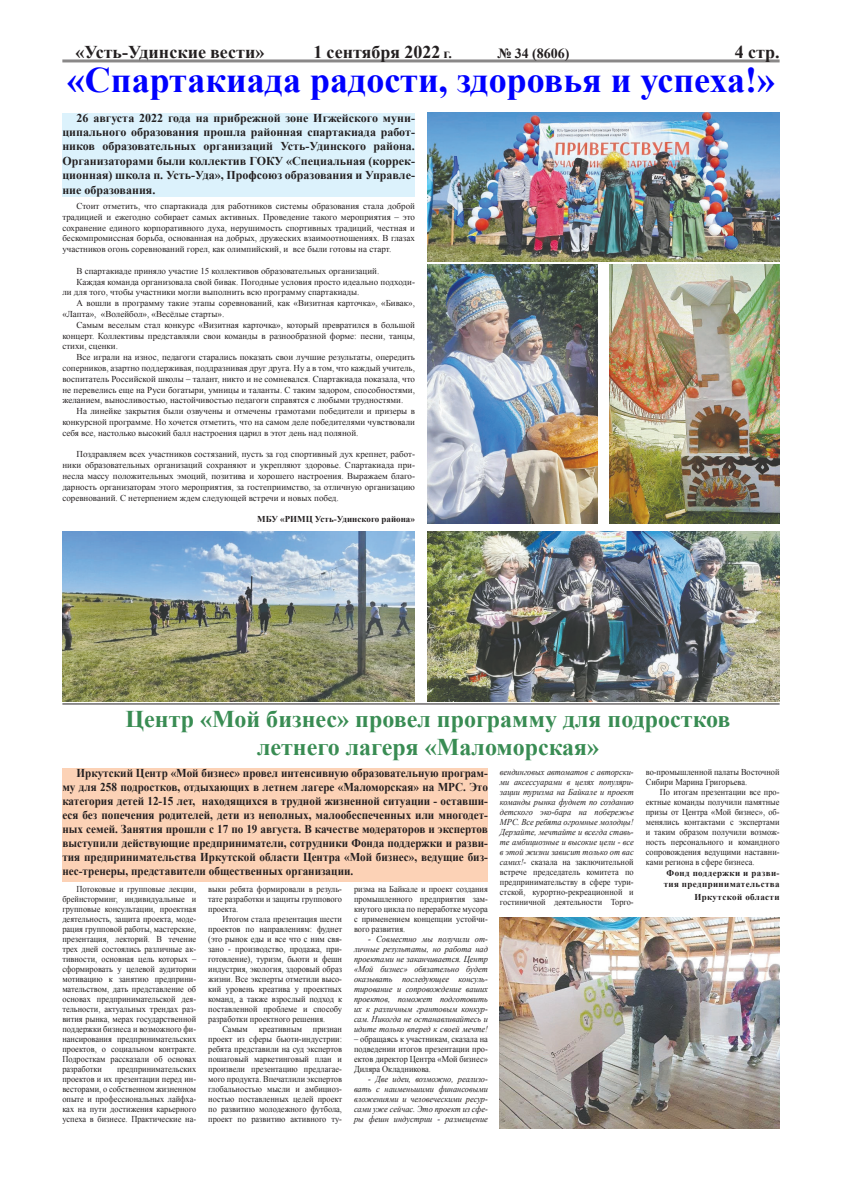
<style>
.page{position:relative;width:842px;height:1191px;background:#fff}
.page>*{position:absolute;margin:0;border:0;box-sizing:border-box;transform-origin:0 0}
.t1{font:700 36px "Times New Roman";color:#00f}
.t2{font:700 24px "Times New Roman";color:#398c53}
.t3{font:700 18px "Times New Roman";color:#231f20}
.t4{font:700 14px "Times New Roman";color:#231f20}
.t5{font:700 12px/14px "Times New Roman";color:#231f20;text-align:justify;scale:.93 1}
.t6{font:700 12px/14.4px "Times New Roman";color:#231f20;text-align:justify}
.t7{font:9px/10px "Times New Roman";color:#231f20;text-align:justify;scale:.93 1}
.t8{font:9px/10.8px "Times New Roman";color:#231f20;text-align:justify}
.t9{font:italic 9px/10px "Times New Roman";color:#231f20;text-align:justify;scale:.93 1}
.Стиль_абзаца_1{font:700 9px/11px "Times New Roman";letter-spacing:.045em;color:#231f20;text-align:center}
.Стиль_абзаца_1-2{font:700 9px "Times New Roman";color:#231f20}
.s1{font-size:14px}
.s2{font-style:normal}
</style>
<div class="page">
<hr style="left:62px;top:59px;width:718px;height:3px;background:#231f20">
<div style="left:62px;top:113px;width:353px;height:84px;background:#dcf2fc"></div>
<img style="left:427px;top:113px;width:353px;height:148px">
<img style="left:62px;top:531px;width:353px;height:170px">
<img style="left:427px;top:531px;width:353px;height:170px">
<img style="left:427px;top:264px;width:170px;height:259px">
<img style="left:609px;top:264px;width:171px;height:259px">
<hr style="left:62px;top:703px;width:718px;height:1px;background:#231f20">
<div style="left:62px;top:768px;width:426px;height:114px;background:#fcd2b6"></div>
<img style="left:500px;top:917px;width:280px;height:211px">
<p class="t3" style="left:75px;top:40px;width:190px">«Усть-Удинские вести»</p>
<p class="t3" style="left:313px;top:40px;width:140px">1 сентября 2022 <span class="s1">г.</span></p>
<p class="t4" style="left:498px;top:44px;width:73px">№ 34 (8606)</p>
<p class="t3" style="left:735px;top:40px;width:46px">4 стр.</p>
<p class="t1" style="left:67px;top:55px;width:709px">«Спартакиада радости, здоровья и успеха!»</p>
<p class="t6" style="left:62px;top:110px;width:354px;text-indent:14px">26 августа 2022 года на прибрежной зоне Игжейского муни&shy;ципального образования прошла районная спартакиада работ&shy;ников образовательных организаций Усть-Удинского района.<br>Организаторами были коллектив ГОКУ «Специальная (коррек&shy;ционная) школа п. Усть-Уда», Профсоюз образования и Управле&shy;ние образования.</p>
<p class="t8" style="left:62px;top:200px;width:354px;text-indent:14px">Стоит отметить, что спартакиада для работников системы образования стала доброй традицией и ежегодно собирает самых активных. Проведение такого мероприятия – это сохранение единого корпоративного духа, нерушимость спортивных традиций, честная и бескомпромиссная борьба, основанная на добрых, дружеских взаимоотношениях. В глазах участников огонь соревнований горел, как олимпийский, и все были готовы на старт.</p>
<p class="t8" style="left:77px;top:265px;width:304px">В спартакиаде приняло участие 15 коллективов образовательных организаций.</p>
<p class="t8" style="left:62px;top:276px;width:354px;text-indent:14px">Каждая команда организовала свой бивак. Погодные условия просто идеально подходи&shy;ли для того, чтобы участники могли выполнить всю программу спартакиады.</p>
<p class="t8" style="left:62px;top:298px;width:354px;text-indent:14px">А вошли в программу такие этапы соревнований, как «Визитная карточка», «Бивак», «Лапта», «Волейбол», «Весёлые старты».</p>
<p class="t8" style="left:62px;top:319px;width:354px;text-indent:14px">Самым веселым стал конкурс «Визитная карточка», который превратился в большой концерт. Коллективы представляли свои команды в разнообразной форме: песни, танцы, стихи, сценки.</p>
<p class="t8" style="left:62px;top:352px;width:354px;text-indent:14px">Все играли на износ, педагоги старались показать свои лучшие результаты, опередить соперников, азартно поддерживая, поддразнивая друг друга. Ну а в том, что каждый учитель, воспитатель Российской школы – талант, никто и не сомневался. Спартакиада показала, что не перевелись еще на Руси богатыри, умницы и таланты. С таким задором, способностями, желанием, выносливостью, настойчивостью педагоги справятся с любыми трудностями.</p>
<p class="t8" style="left:62px;top:406px;width:354px;text-indent:14px">На линейке закрытия были озвучены и отмечены грамотами победители и призеры в конкурсной программе. Но хочется отметить, что на самом деле победителями чувствовали себя все, настолько высокий балл настроения царил в этот день над поляной.</p>
<p class="t8" style="left:62px;top:449px;width:354px;text-indent:14px">Поздравляем всех участников состязаний, пусть за год спортивный дух крепнет, работ&shy;ники образовательных организаций сохраняют и укрепляют здоровье. Спартакиада при&shy;несла массу положительных эмоций, позитива и хорошего настроения. Выражаем благо&shy;дарность организаторам этого мероприятия, за гостеприимство, за отличную организацию соревнований. С нетерпением ждем следующей встречи и новых побед.</p>
<p class="Стиль_абзаца_1-2" style="left:257px;top:513px;width:159px">МБУ «РИМЦ Усть-Удинского района»</p>
<p class="t2" style="left:126px;top:702px;width:606px">Центр «Мой бизнес» провел программу для подростков</p>
<p class="t2" style="left:257px;top:731px;width:344px">летнего лагеря «Маломорская»</p>
<p class="t5" style="left:62px;top:765px;width:459px;text-indent:14px">Иркутский Центр «Мой бизнес» провел интенсивную образовательную програм&shy;му для 258 подростков, отдыхающих в летнем лагере «Маломорская» на МРС. Это категория детей 12-15 лет, находящихся в трудной жизненной ситуации - оставши&shy;еся без попечения родителей, дети из неполных, малообеспеченных или многодет&shy;ных семей. Занятия прошли с 17 по 19 августа. В качестве модераторов и экспертов выступили действующие предприниматели, сотрудники Фонда поддержки и разви&shy;тия предпринимательства Иркутской области Центра «Мой бизнес», ведущие биз&shy;нес-тренеры, представители общественных организации.</p>
<p class="t7" style="left:208px;top:884px;width:145px">выки ребята формировали в резуль&shy;тате разработки и защиты группового проекта.</p>
<p class="t7" style="left:208px;top:914px;width:145px;text-indent:14px">Итогом стала презентация шести проектов по направлениям: фуднет (это рынок еды и все что с ним свя&shy;зано - производство, продажа, при&shy;готовление), туризм, бьюти и фешн индустрия, экология, здоровый образ жизни. Все эксперты отметили высо&shy;кий уровень креатива у проектных команд, а также взрослый подход к поставленной проблеме и способу разработки проектного решения.</p>
<p class="t7" style="left:208px;top:1024px;width:145px;text-indent:14px">Самым креативным признан проект из сферы бьюти-индустрии: ребята представили на суд экспертов пошаговый маркетинговый план и произвели презентацию предлагае&shy;мого продукта. Впечатлили экспертов глобальностью мысли и амбициоз&shy;ностью поставленных целей проект по развитию молодежного футбола, проект по развитию активного ту-</p>
<p class="t9" style="left:500px;top:766px;width:145px">вендинговых автоматов с авторски&shy;ми аксессуарами в целях популяри&shy;зации туризма на Байкале и проект команды рынка фуднет по созданию детского эко-бара на побережье МРС. Все ребята огромные молодцы!<br>Дерзайте, мечтайте и всегда ставь&shy;те амбициозные и высокие цели - все в этой жизни зависит только от вас самих!<span class="s2">- сказала на заключительной встрече председатель комитета по предпринимательству в сфере тури&shy;стской, курортно-рекреационной и гостиничной деятельности Торго-</span></p>
<p class="t7" style="left:646px;top:766px;width:145px">во-промышленной палаты Восточной<br>Сибири Марина Григорьева.</p>
<p class="t7" style="left:646px;top:786px;width:145px;text-indent:14px">По итогам презентации все про&shy;ектные команды получили памятные призы от Центра «Мой бизнес», об&shy;менялись контактами с экспертами и таким образом получили возмож&shy;ность персонального и командного сопровождения ведущими наставни&shy;ками региона в сфере бизнеса.</p>
<p class="Стиль_абзаца_1" style="left:664px;top:867px;width:117px">Фонд поддержки и разви&shy;тия предпринимательства</p>
<p class="Стиль_абзаца_1" style="left:694px;top:891px;width:87px">Иркутской области</p>
<p class="t7" style="left:354px;top:884px;width:145px">ризма на Байкале и проект создания промышленного предприятия зам&shy;кнутого цикла по переработке мусора с применением концепции устойчи&shy;вого развития.</p>
<p class="t9" style="left:354px;top:934px;width:145px;text-indent:14px">- Совместно мы получили от&shy;личные результаты, но работа над проектами не заканчивается. Центр «Мой бизнес» обязательно будет оказывать последующее консуль&shy;тирование и сопровождение ваших проектов, поможет подготовить их к различным грантовым конкур&shy;сам. Никогда не останавливайтесь и идите только вперед к своей мечте!</p>
<p class="t7" style="left:354px;top:1034px;width:145px">– обращаясь к участникам, сказала на подведении итогов презентации про&shy;ектов директор Центра «Мой бизнес» Диляра Окладникова.</p>
<p class="t9" style="left:354px;top:1074px;width:145px;text-indent:14px">- Две идеи, возможно, реализо&shy;вать с наименьшими финансовыми вложениями и человеческими ресур&shy;сами уже сейчас. Это проект из сфе&shy;ры фешн индустрии - размещение</p>
<p class="t7" style="left:62px;top:884px;width:145px;text-indent:14px">Потоковые и групповые лекции, брейнсторминг, индивидуальные и групповые консультации, проектная деятельность, защита проекта, моде&shy;рация групповой работы, мастерские, презентация, лекторий. В течение трех дней состоялись различные ак&shy;тивности, основная цель которых – сформировать у целевой аудитории мотивацию к занятию предприни&shy;мательством, дать представление об основах предпринимательской дея&shy;тельности, актуальных трендах раз&shy;вития рынка, мерах государственной поддержки бизнеса и возможного фи&shy;нансирования предпринимательских проектов, о социальном контракте.<br>Подросткам рассказали об основах разработки</p>
<p class="t7" style="left:62px;top:1064px;width:145px;text-indent:55px">предпринимательских проектов и их презентации перед ин&shy;весторами, о собственном жизненном опыте и профессиональных лайфха&shy;ках на пути достижения карьерного успеха в бизнесе. Практические на-</p>
</div>
